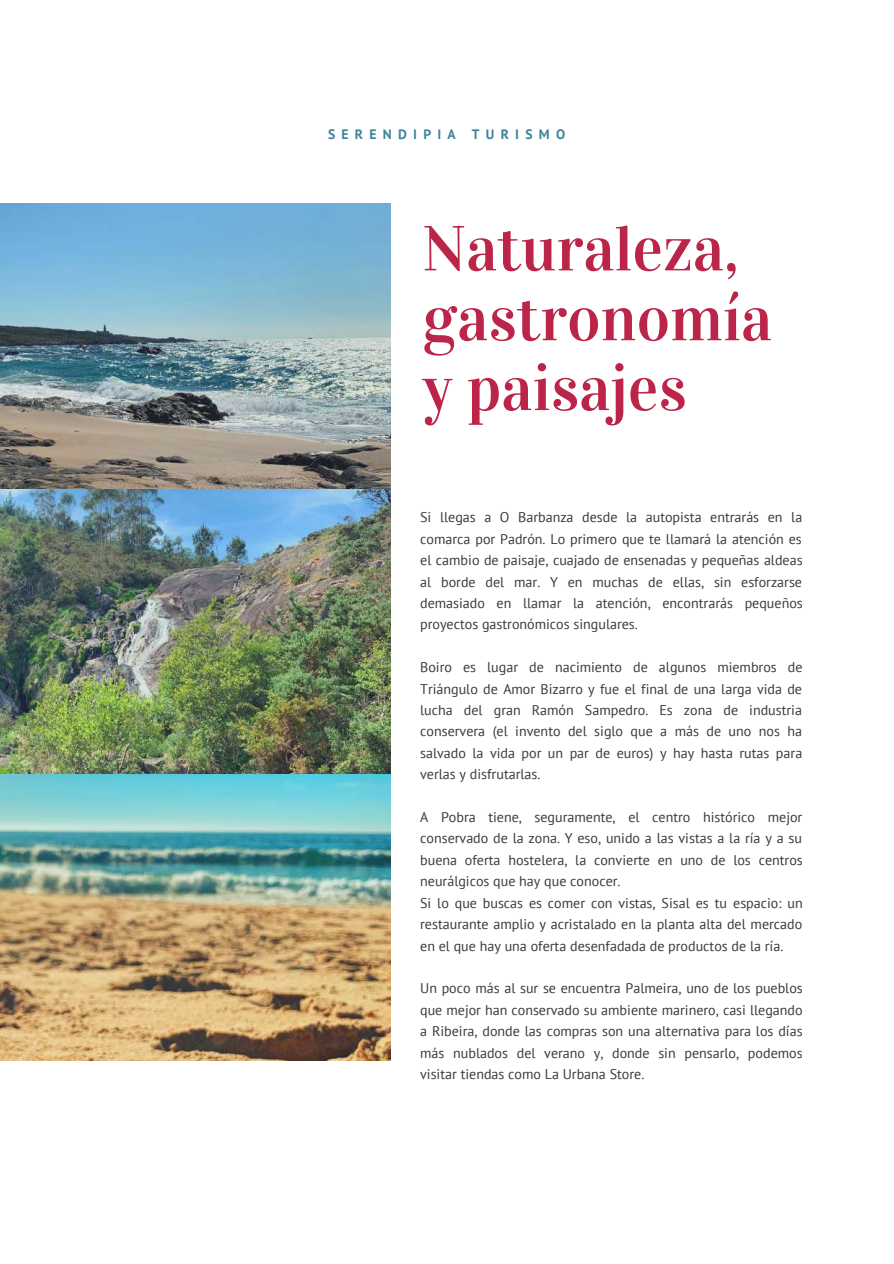
<style>
.page{position:relative;width:894px;height:1264px;background:#fff}
.page>*{position:absolute;margin:0;border:0;box-sizing:border-box;transform-origin:0 0}
.t1{font:63.6px/69.8px "Vidaloka";color:#ba2549}
.t2{font:14.1px/21.5px "PT Sans";color:#38393d;text-align:justify}
.t3{font:700 13.65px "PT Sans";letter-spacing:.46em;color:#41839b}
</style>
<div class="page">
<img style="left:0;top:204px;width:391px;height:856px">
<p class="t3" style="left:328px;top:125px;width:238px">SERENDIPIA TURISMO</p>
<h1 class="t1" style="left:422px;top:214px;width:351px">Naturaleza, gastronomía y paisajes</h1>
<p class="t2" style="left:420px;top:506px;width:384px">Si llegas a O Barbanza desde la autopista entrarás en la comarca por Padrón. Lo primero que te llamará la atención es el cambio de paisaje, cuajado de ensenadas y pequeñas aldeas al borde del mar. Y en muchas de ellas, sin esforzarse demasiado en llamar la atención, encontrarás pequeños proyectos gastronómicos singulares.</p>
<p class="t2" style="left:420px;top:656px;width:384px">Boiro es lugar de nacimiento de algunos miembros de Triángulo de Amor Bizarro y fue el final de una larga vida de lucha del gran Ramón Sampedro. Es zona de industria conservera (el invento del siglo que a más de uno nos ha salvado la vida por un par de euros) y hay hasta rutas para verlas y disfrutarlas.</p>
<p class="t2" style="left:420px;top:806px;width:384px;text-align:left">A Pobra tiene, seguramente, el centro histórico mejor conservado de la zona. Y eso, unido a las vistas a la ría y a su buena oferta hostelera, la convierte en uno de los centros neurálgicos que hay que conocer.<br>Si lo que buscas es comer con vistas, Sisal es tu espacio: un restaurante amplio y acristalado en la planta alta del mercado en el que hay una oferta desenfadada de productos de la ría.</p>
<p class="t2" style="left:420px;top:977px;width:384px">Un poco más al sur se encuentra Palmeira, uno de los pueblos que mejor han conservado su ambiente marinero, casi llegando a Ribeira, donde las compras son una alternativa para los días más nublados del verano y, donde sin pensarlo, podemos visitar tiendas como La Urbana Store.</p>
</div>
